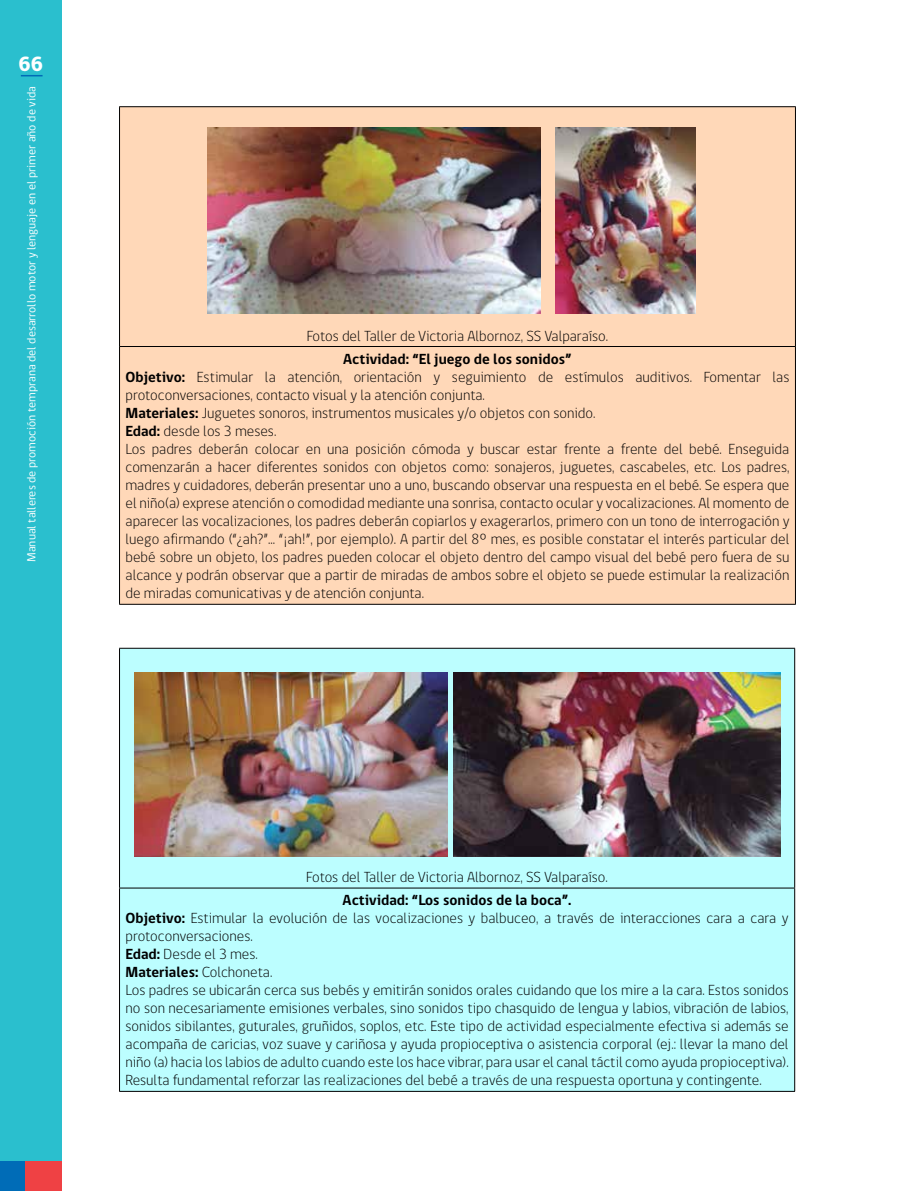
<style>
.page{position:relative;width:915px;height:1191px;background:#fff}
.page>*{position:absolute;margin:0;border:0;box-sizing:border-box;transform-origin:0 0}
.t1{font:800 21px "gob CL";color:#fff}
.t2{font:300 15px/18px "gob CL";color:#000}
.t3{font:12px "gob CL";color:#fff}
.s1{font-weight:700}
</style>
<div class="page">
<div style="left:0;top:0;width:62px;height:1191px;background:#2abfce"></div>
<div style="left:0;top:1160px;width:26px;height:31px;background:#006cb7"></div>
<div style="left:26px;top:1160px;width:36px;height:31px;background:#ef4144"></div>
<svg style="left:21px;top:75px;width:22px;height:1px"></svg>
<div style="left:120px;top:107px;width:674px;height:497px;background:#ffd8b8"></div>
<hr style="left:119px;top:106px;width:676px;height:1px;background:#000">
<hr style="left:119px;top:107px;width:1px;height:239px;background:#000">
<hr style="left:794px;top:107px;width:1px;height:239px;background:#000">
<hr style="left:119px;top:346px;width:676px;height:1px;background:#000">
<hr style="left:119px;top:347px;width:1px;height:257px;background:#000">
<hr style="left:794px;top:347px;width:1px;height:257px;background:#000">
<hr style="left:119px;top:604px;width:676px;height:1px;background:#000">
<div style="left:120px;top:649px;width:674px;height:442px;background:#bcfeff"></div>
<hr style="left:119px;top:648px;width:675px;height:1px;background:#000">
<hr style="left:119px;top:648px;width:1px;height:239px;background:#000">
<hr style="left:794px;top:648px;width:1px;height:239px;background:#000">
<hr style="left:119px;top:887px;width:675px;height:1px;background:#000">
<hr style="left:119px;top:888px;width:1px;height:203px;background:#000">
<hr style="left:794px;top:888px;width:1px;height:203px;background:#000">
<hr style="left:119px;top:1091px;width:675px;height:1px;background:#000">
<img style="left:135px;top:673px;width:312px;height:183px">
<img style="left:454px;top:673px;width:326px;height:183px">
<img style="left:208px;top:128px;width:332px;height:185px">
<img style="left:555px;top:128px;width:140px;height:185px">
<h1 class="t1" style="left:18px;top:49px;width:26px">66</h1>
<p class="t3" style="left:23px;top:562px;width:477px;rotate:-90deg">Manual talleres de promoción temprana del desarrollo motor y lenguaje en el primer año de vida</p>
<p class="t2" style="left:306px;top:327px;width:303px">Fotos del Taller de Victoria Albornoz, SS Valparaíso.</p>
<p class="t2" style="left:125px;top:350px;width:665px;text-indent:218px"><span class="s1">Actividad: “El juego de los sonidos”<br>Objetivo:</span> Estimular la atención, orientación y seguimiento de estímulos auditivos. Fomentar las protoconversaciones, contacto visual y la atención conjunta.<br><span class="s1">Materiales:</span> Juguetes sonoros, instrumentos musicales y/o objetos con sonido.<br><span class="s1">Edad:</span> desde los 3 meses.<br>Los padres deberán colocar en una posición cómoda y buscar estar frente a frente del bebé. Enseguida comenzarán a hacer diferentes sonidos con objetos como: sonajeros, juguetes, cascabeles, etc. Los padres, madres y cuidadores, deberán presentar uno a uno, buscando observar una respuesta en el bebé. Se espera que el niño(a) exprese atención o comodidad mediante una sonrisa, contacto ocular y vocalizaciones. Al momento de aparecer las vocalizaciones, los padres deberán copiarlos y exagerarlos, primero con un tono de interrogación y luego afirmando (“¿ah?”... “¡ah!”, por ejemplo). A partir del 8º mes, es posible constatar el interés particular del bebé sobre un objeto, los padres pueden colocar el objeto dentro del campo visual del bebé pero fuera de su alcance y podrán observar que a partir de miradas de ambos sobre el objeto se puede estimular la realización de miradas comunicativas y de atención conjunta.</p>
<p class="t2" style="left:306px;top:868px;width:303px">Fotos del Taller de Victoria Albornoz, SS Valparaíso.</p>
<p class="t2" style="left:125px;top:891px;width:664px;text-indent:217px"><span class="s1">Actividad: “Los sonidos de la boca”.<br>Objetivo:</span> Estimular la evolución de las vocalizaciones y balbuceo, a través de interacciones cara a cara y protoconversaciones.<br><span class="s1">Edad:</span> Desde el 3 mes.<br><span class="s1">Materiales:</span> Colchoneta.<br>Los padres se ubicarán cerca sus bebés y emitirán sonidos orales cuidando que los mire a la cara. Estos sonidos no son necesariamente emisiones verbales, sino sonidos tipo chasquido de lengua y labios, vibración de labios, sonidos sibilantes, guturales, gruñidos, soplos, etc. Este tipo de actividad especialmente efectiva si además se acompaña de caricias, voz suave y cariñosa y ayuda propioceptiva o asistencia corporal (ej.: llevar la mano del niño (a) hacia los labios de adulto cuando este los hace vibrar, para usar el canal táctil como ayuda propioceptiva).<br>Resulta fundamental reforzar las realizaciones del bebé a través de una respuesta oportuna y contingente.</p>
</div>
